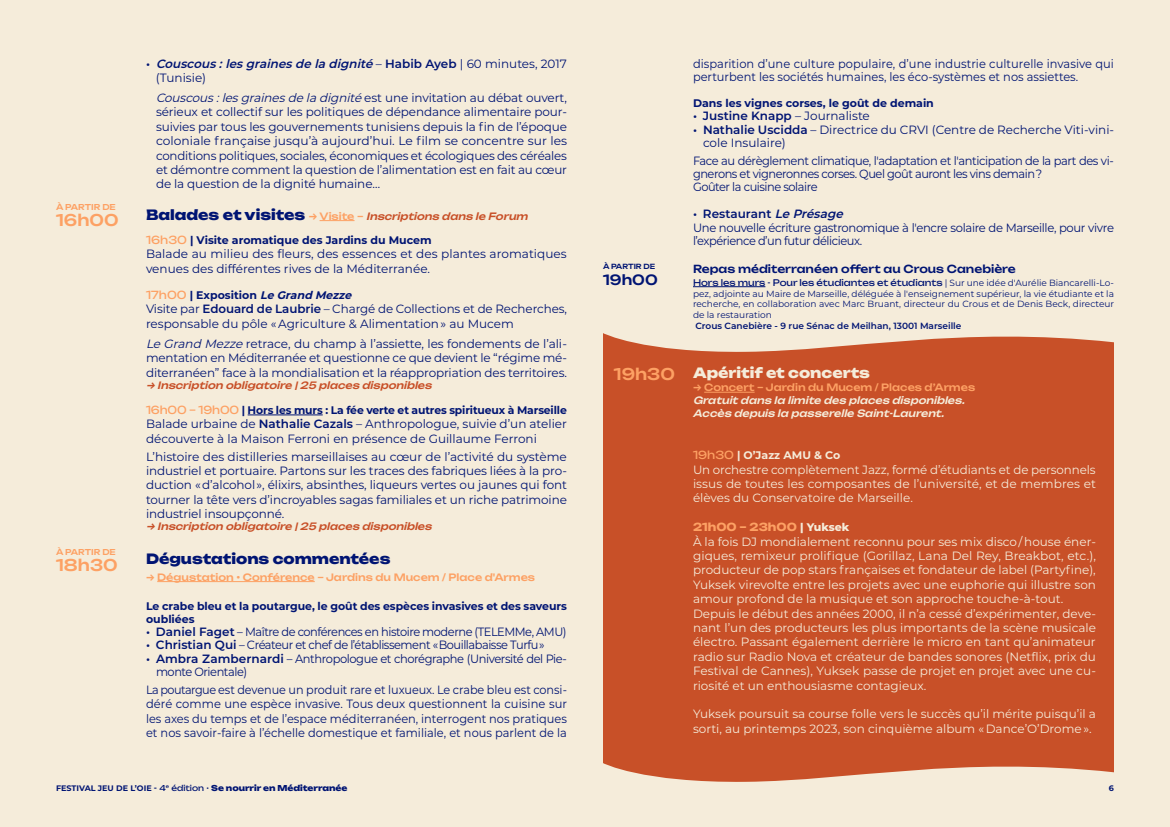
<style>
.page{position:relative;width:1170px;height:827px;background:#f5ecda}
.page>*{position:absolute;margin:0;border:0;box-sizing:border-box;transform-origin:0 0}
.t1{font:500 16px "Unbounded";color:#fda164}
.t2{font:800 14px "Unbounded";color:#001473}
.t3{font:800 14px "Unbounded";color:#f5ecda}
.t4{font:500 14px "Unbounded";color:#001473}
.t5{font:12px/14.4px "Montserrat";letter-spacing:-.01em;color:#001473}
.t6{font:12px/14.4px "Montserrat";color:#f5ecda}
.t7{font:12px/14.4px "Montserrat";letter-spacing:-.01em;color:#001473;text-align:justify;scale:.94 1}
.t8{font:12px "Montserrat";letter-spacing:-.04em;color:#001473;scale:.95 1}
.t9{font:12px/13.2px "Montserrat";letter-spacing:-.04em;color:#001473;scale:.96 1}
.t10{font:12px/13.2px "Montserrat";letter-spacing:-.01em;color:#001473;scale:.95 1}
.t11{font:12px/14.4px "Montserrat";letter-spacing:-.03em;color:#001473}
.t12{font:12px/13.2px "Montserrat";letter-spacing:-.035em;color:#001473;scale:.96 1}
.t13{font:italic 600 12px/14.4px "Montserrat";color:#001473}
.t14{font:600 12px "Montserrat";color:#001473}
.t15{font:700 11px/13.2px "Montserrat";letter-spacing:-.005em;color:#001473}
.t16{font:500 11px "Unbounded";color:#001473}
.t17{font:italic 700 11px "Montserrat";color:#001473}
.t18{font:700 11px "Montserrat";color:#f5ecda}
.t19{font:700 11px "Unbounded";color:#fda164}
.t20{font:italic 500 10px "Unbounded";color:#c85028}
.t21{font:500 10px "Unbounded";color:#fda164}
.t22{font:italic 500 10px/13px "Unbounded";color:#f5ecda}
.t23{font:9px/10.8px "Montserrat";color:#001473;text-align:justify}
.t24{font:9px "Unbounded";color:#001473}
.t25{font:600 9px "Montserrat";color:#001473}
.t26{font:800 8px "Unbounded";color:#001473}
.t27{font:500 8px "Unbounded";letter-spacing:-.005em;color:#fda164}
.t28{font:700 8px "Montserrat";color:#001473}
.t29{font:500 7px "Unbounded";letter-spacing:-.005em;color:#001473}
.s1{font-style:normal}
.s2{font-weight:400;font-style:normal}
.s3{font-style:italic}
.s4{font-weight:800;font-style:normal;font-size:14px;color:#001473}
.s5{font-style:normal;color:#fda164}
.s6{font-family:"Unbounded";font-weight:400;color:#fda164}
.s7{font-family:"Unbounded";font-weight:400;font-style:normal;color:#fda164}
.s8{font-weight:600}
.s9{font-weight:400}
.s10{font-weight:600;font-style:italic}
.s11{font-family:"Montserrat"}
.s12{font-family:"Montserrat";font-weight:800;color:#f5ecda}
.s13{font-family:"Montserrat";font-weight:700}
</style>
<div class="page">
<div style="left:603px;top:333px;width:511px;height:449px;background:#c85028"></div>
<hr style="left:320px;top:220px;width:35px;height:1px;background:#fda164">
<hr style="left:248px;top:415px;width:75px;height:1px;background:#001473">
<hr style="left:157px;top:581px;width:158px;height:1px;background:#fda164">
<hr style="left:693px;top:286px;width:72px;height:1px;background:#001473">
<hr style="left:704px;top:392px;width:51px;height:1px;background:#fda164">
<p class="t27" style="left:56px;top:200px;width:61px">À PARTIR DE</p>
<h1 class="t1" style="left:56px;top:207px;width:64px">16h00</h1>
<p class="t27" style="left:56px;top:545px;width:61px">À PARTIR DE</p>
<h1 class="t1" style="left:56px;top:552px;width:63px">18h30</h1>
<p class="t13" style="left:156px;top:56px;width:412px;text-indent:-10px"><span class="s1">•</span> Couscous:lesgrainesde la dignité <span class="s2">–</span> <span class="s1">H a b i b Aye b</span> <span class="s2">| 6 0 m i n u t e s , 2 0 1 7 (Tunisie)</span></p>
<p class="t5" style="left:156px;top:90px;width:413px;text-align:justify"><span class="s3">Couscous:lesgrainesde la dignité</span> est une invitation au débat ouvert, sérieux et collectif sur les politiques de dépendance alimentaire pour&shy;suivies par tous les gouvernements tunisiens depuis la fin de l’époque coloniale française jusqu’à aujourd’hui. Le film se concentre sur les conditions politiques, sociales, économiques et écologiques des céréales et démontre comment la question de l’alimentation est en fait au cœur de la question de la dignité humaine…</p>
<p class="t20" style="left:146px;top:208px;width:387px"><span class="s4">B a l a d e s e t v i s i t e s</span> <span class="s5">→ V i s i t e –</span> Inscriptions dans le Forum</p>
<p class="t15" style="left:146px;top:233px;width:287px"><span class="s6">16h30</span> | Visite aromatique des Jardins du Mucem</p>
<p class="t5" style="left:146px;top:246px;width:422px">Balade au milieu des fleurs, des essences et des plantes aromatiques venues des différentes rives de la Méditerranée.</p>
<p class="t17" style="left:146px;top:287px;width:210px"><span class="s7">17h00</span> <span class="s1">| Exposition</span> Le Grand Mezze</p>
<p class="t5" style="left:146px;top:302px;width:423px">Visite par <span class="s8">Edouard de Laubrie</span> – Chargé de Collections et de Recherches, responsable du pôle « Agriculture &amp; Alimentation » au Mucem</p>
<p class="t5" style="left:146px;top:336px;width:423px;text-align:justify"><span class="s3">Le Grand Mezze</span> retrace, du champ à l’assiette, les fondements de l’ali&shy;mentation en Méditerranée et questionne ce que devient le “régime mé&shy;diterranéen” face à la mondialisation et la réappropriation des territoires.</p>
<p class="t20" style="left:146px;top:377px;width:291px">→ Inscription obligatoire |25 places disponibles</p>
<p class="t15" style="left:146px;top:403px;width:422px"><span class="s6">16h00 – 19h00</span> | Hors les murs : La fée verte et autres spiritueux à Marseille</p>
<p class="t5" style="left:146px;top:416px;width:422px">Balade urbaine de <span class="s8">Nathalie Cazals</span> – Anthropologue, suivie d’un atelier découverte à la Maison Ferroni en présence de Guillaume Ferroni</p>
<p class="t5" style="left:146px;top:449px;width:423px;text-align:justify">L’histoire des distilleries marseillaises au cœur de l’activité du système industriel et portuaire. Partons sur les traces des fabriques liées à la pro&shy;duction « d’alcohol », élixirs, absinthes, liqueurs vertes ou jaunes qui font tourner la tête vers d’incroyables sagas familiales et un riche patrimoine industriel insoupçonné.</p>
<p class="t20" style="left:146px;top:518px;width:291px">→ Inscription obligatoire |25 places disponibles</p>
<p class="t2" style="left:146px;top:546px;width:246px">Dégustations commentées</p>
<p class="t21" style="left:146px;top:569px;width:391px">→ Dégustation • Conférence – Jardins du Mucem / Place d'Armes</p>
<p class="t15" style="left:146px;top:599px;width:423px">Le crabe bleu et la poutargue, le goût des espèces invasives et des saveurs oubliées</p>
<p class="t8" style="left:146px;top:624px;width:444px"><span class="s8">• Daniel Faget</span> – Maître de conférences en histoire moderne (TELEMMe, AMU)</p>
<p class="t8" style="left:146px;top:637px;width:421px"><span class="s8">• Christian Qui</span> – Créateur et chef de l’établissement « Bouillabaisse Turfu »</p>
<p class="t12" style="left:156px;top:651px;width:430px;text-indent:-10px"><span class="s8">• Ambra Zambernardi</span> – Anthropologue et chorégraphe (Université del Pie&shy;monte Orientale)</p>
<p class="t7" style="left:146px;top:682px;width:449px">La poutargue est devenue un produit rare et luxueux. Le crabe bleu est consi&shy;déré comme une espèce invasive. Tous deux questionnent la cuisine sur les axes du temps et de l’espace méditerranéen, interrogent nos pratiques et nos savoir-faire à l’échelle domestique et familiale, et nous parlent de la</p>
<p class="t29" style="left:603px;top:261px;width:54px">À PARTIR DE</p>
<p class="t4" style="left:603px;top:269px;width:56px">19h00</p>
<h1 class="t1" style="left:614px;top:361px;width:63px">19h30</h1>
<p class="t10" style="left:693px;top:56px;width:445px">disparition d’une culture populaire, d’une industrie culturelle invasive qui perturbent les sociétés humaines, les éco-systèmes et nos assiettes.</p>
<p class="t15" style="left:693px;top:96px;width:242px">Dans les vignes corses, le goût de demain</p>
<p class="t14" style="left:693px;top:108px;width:178px">• Justine Knapp <span class="s9">– Journaliste</span></p>
<p class="t5" style="left:703px;top:122px;width:413px;line-height:13.2px;text-indent:-10px"><span class="s8">• Nathalie Uscidda</span> – Directrice du CRVI (Centre de Recherche Viti-vini&shy;cole Insulaire)</p>
<p class="t9" style="left:693px;top:154px;width:440px">Face au dérèglement climatique, l'adaptation et l'anticipation de la part des vi&shy;gnerons et vigneronnes corses. Quel goût auront les vins demain ?<br>Goûter la cuisine solaire</p>
<p class="t11" style="left:693px;top:206px;width:423px"><span class="s8">• Restaurant</span> <span class="s10">Le Présage<br></span>Une nouvelle écriture gastronomique à l'encre solaire de Marseille, pour vivre</p>
<p class="t8" style="left:693px;top:233px;width:180px">l’expérience d’un futur délicieux.</p>
<p class="t16" style="left:693px;top:260px;width:324px">Repas méditerranéen offert au Crous Canebière</p>
<p class="t24" style="left:693px;top:275px;width:423px">Hors les murs - Pour les étudiantes et étudiants <span class="s11">| Sur une idée d'Aurélie Biancarelli-Lo-</span></p>
<p class="t23" style="left:693px;top:288px;width:423px">pez, adjointe au Maire de Marseille, déléguée à l'enseignement supérieur, la vie étudiante et la recherche, en collaboration avec Marc Bruant, directeur du Crous et de Denis Beck, directeur de la restauration</p>
<p class="t25" style="left:695px;top:319px;width:268px">Crous Canebière - 9 rue Sénac de Meilhan, 13001 Marseille</p>
<p class="t3" style="left:693px;top:361px;width:179px">Apéritif et concerts</p>
<p class="t21" style="left:693px;top:379px;width:284px">→ Concert – Jardin du Mucem / Places d’Armes</p>
<p class="t22" style="left:693px;top:393px;width:276px">Gratuitdans la limite des places disponibles.<br>Accès depuis la passerelle Saint-Laurent.</p>
<p class="t18" style="left:693px;top:447px;width:149px"><span class="s6">19h30</span> | O’Jazz AMU &amp; Co</p>
<p class="t6" style="left:693px;top:462px;width:405px;text-align:justify">Un orchestre complètement Jazz, formé d’étudiants et de personnels issus de toutes les composantes de l’université, et de membres et élèves du Conservatoire de Marseille.</p>
<p class="t19" style="left:693px;top:518px;width:158px">21h00 – 23h00 <span class="s12">| Yuksek</span></p>
<p class="t6" style="left:693px;top:534px;width:405px">À la fois DJ mondialement reconnu pour ses mix disco / house éner&shy;giques, remixeur prolifique (Gorillaz, Lana Del Rey, Breakbot, etc.), producteur de pop stars françaises et fondateur de label (Partyfine), Yuksek virevolte entre les projets avec une euphorie qui illustre son amour profond de la musique et son approche touche-à-tout.<br>Depuis le début des années 2000, il n’a cessé d’expérimenter, deve&shy;nant l’un des producteurs les plus importants de la scène musicale électro. Passant également derrière le micro en tant qu’animateur radio sur Radio Nova et créateur de bandes sonores (Netflix, prix du Festival de Cannes), Yuksek passe de projet en projet avec une cu&shy;riosité et un enthousiasme contagieux.</p>
<p class="t6" style="left:693px;top:707px;width:405px">Yuksek poursuit sa course folle vers le succès qu’il mérite puisqu’il a sorti, au printemps 2023, son cinquième album « Dance’O’Drome ».</p>
<p class="t26" style="left:56px;top:781px;width:293px"><span class="s13">FESTIVAL JEU DE L’OIE -</span> <span class="s9">4</span><sup>e</sup> <span class="s9">édition</span> <span class="s13">·</span> Se nourrir en Méditerranée</p>
<p class="t28" style="left:1109px;top:782px;width:7px">6</p>
</div>
